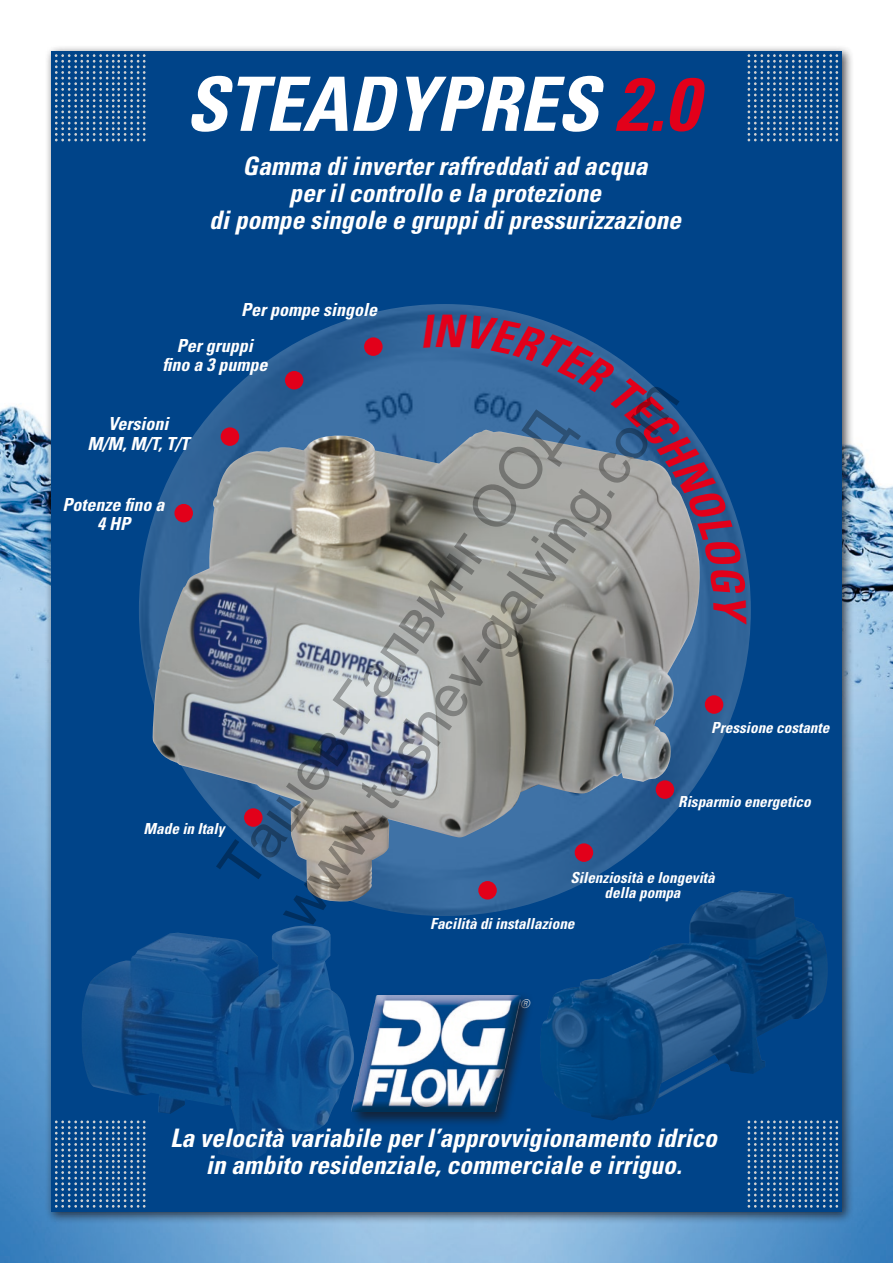
<style>
.page{position:relative;width:893px;height:1263px;background:#fff}
.page>*{position:absolute;margin:0;border:0;box-sizing:border-box;transform-origin:0 0}
.t1{font:italic 700 condensed 75px "Univers LT Std";color:#fff}
.t2{font:58.95px/70.8px "Arial";color:rgb(0 0 0/.3)}
.t3{font:italic 700 condensed 45px "Univers LT Std";color:#e2001a}
.t4{font:italic 700 condensed 25.5px/27px "Univers LT Std";color:#fff;text-align:center}
.t5{font:italic 700 condensed 18px/19.5px "Univers LT Std";color:#fff;text-align:center}
.t6{font:italic 700 condensed 15.15px/15.1px "Univers LT Std";color:#fff;text-align:center}
.t7{font:italic 300 condensed 12px "Univers LT Std";color:#fff}
.s1{color:#e2001a}
</style>
<div class="page">
<img style="left:0;top:405px;width:893px;height:858px">
<div style="left:45px;top:45px;width:809px;height:1179px;background:#1a171c;opacity:.75"></div>
<div style="left:51px;top:51px;width:791px;height:1161px;background:#004489"></div>
<svg style="left:748px;top:54px;width:90px;height:87px"></svg>
<svg style="left:748px;top:1120px;width:90px;height:88px"></svg>
<svg style="left:55px;top:54px;width:91px;height:87px"></svg>
<svg style="left:55px;top:1120px;width:91px;height:88px"></svg>
<img style="left:139px;top:304px;width:612px;height:612px;border-radius:306px">
<img style="left:81px;top:925px;width:268px;height:236px">
<img style="left:543px;top:890px;width:285px;height:230px">
<svg style="left:221px;top:427px;width:18px;height:19px"></svg>
<div style="left:285px;top:371px;width:18px;height:18px;background:#e2001a;border-radius:50%"></div>
<div style="left:364px;top:337px;width:19px;height:19px;background:#e2001a;border-radius:50%"></div>
<div style="left:705px;top:695px;width:18px;height:19px;background:#e2001a;border-radius:50%"></div>
<div style="left:349px;top:992px;width:185px;height:135px;background:#1a171c;opacity:.75"></div>
<img style="left:352px;top:995px;width:168px;height:117px">
<img style="left:152px;top:430px;width:549px;height:472px">
<svg style="left:421px;top:314px;width:16px;height:33px"></svg>
<svg style="left:470px;top:315px;width:276px;height:311px"></svg>
<h1 class="t1" style="left:186px;top:58px;width:514px">STEADYPRES <span class="s1">2.0</span></h1>
<p class="t4" style="left:209px;top:152px;width:473px">Gamma di inverter raffreddati ad acqua<br>per il controllo e la protezione<br>di pompe singole e gruppi di pressurizzazione</p>
<p class="t5" style="left:241px;top:299px;width:137px">Per pompe singole</p>
<h3 class="t3" style="left:433px;top:303px;width:32px">N</h3>
<h2 class="t2" style="left:204px;top:859px;width:653px;rotate:-55deg">Ташев-Галвинг ООД www.tashev-galving.com</h2>
<p class="t5" style="left:162px;top:336px;width:106px">Per gruppi fino a 3 pumpe</p>
<p class="t5" style="left:87px;top:414px;width:103px">Versioni<br>M/M, M/T, T/T</p>
<p class="t5" style="left:63px;top:495px;width:104px">Potenze fino a<br>4 HP</p>
<p class="t6" style="left:711px;top:720px;width:120px">Pressione costante</p>
<p class="t6" style="left:678px;top:794px;width:134px">Risparmio energetico</p>
<p class="t6" style="left:144px;top:821px;width:82px">Made in Italy</p>
<p class="t6" style="left:570px;top:870px;width:146px">Silenziosità e longevità della pompa</p>
<p class="t6" style="left:430px;top:916px;width:146px">Facilità di installazione</p>
<p class="t7" style="left:520px;top:996px;width:11px">®</p>
<p class="t4" style="left:170px;top:1125px;width:548px">La velocità variabile per l’approvvigionamento idrico in ambito residenziale, commerciale e irriguo.</p>
</div>
